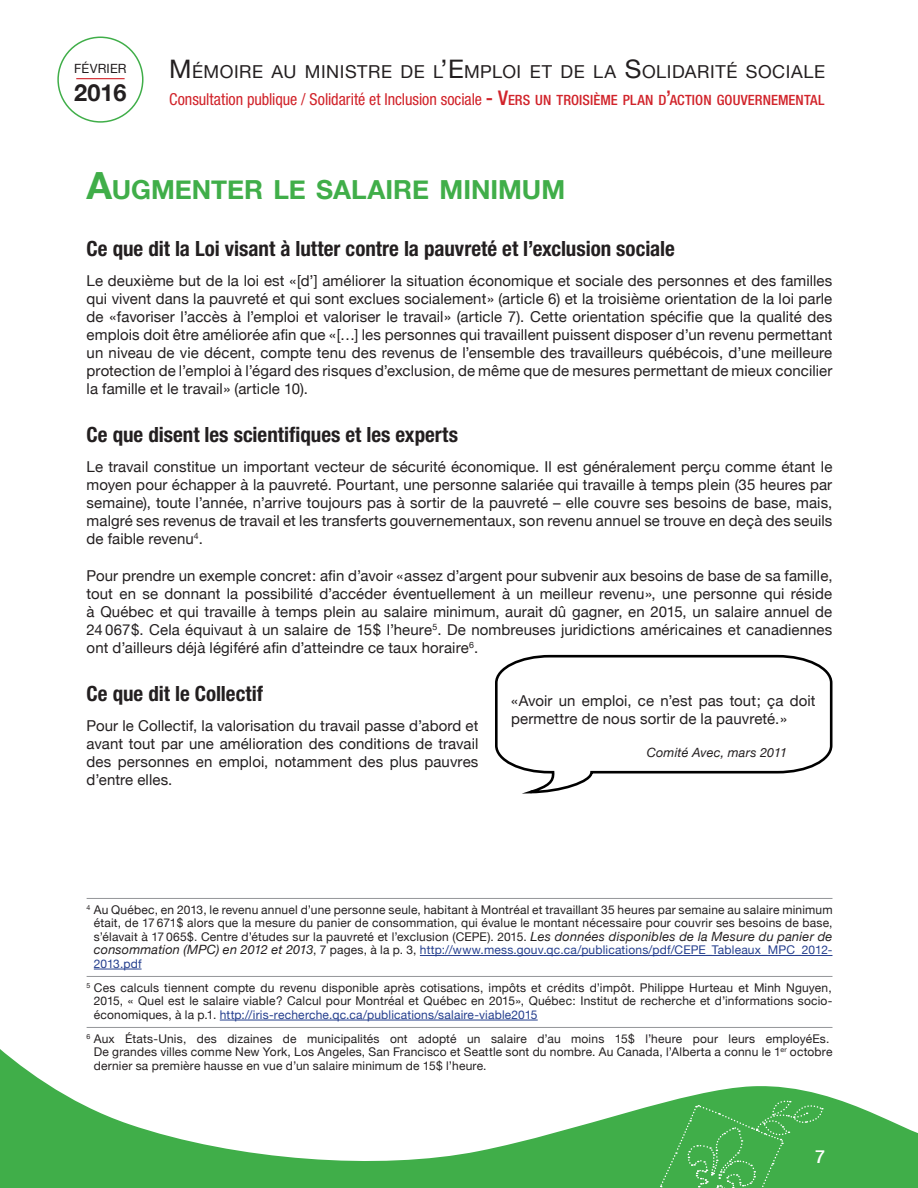
<style>
.page{position:relative;width:918px;height:1188px;background:#fff}
.page>*{position:absolute;margin:0;border:0;box-sizing:border-box;transform-origin:0 0}
.t1{font:700 26.25px "Helvetica Neue";color:#40ae49}
.t2{font:700 23.55px "Helvetica Neue";color:#231f20}
.t3{font:700 condensed 21px "Helvetica Neue";color:#231f20}
.t4{font:500 18px "Helvetica Neue";color:#fff}
.t5{font:17.85px "Helvetica Neue";letter-spacing:.03em;color:#231f20}
.t6{font:condensed 16.5px "Helvetica Neue";letter-spacing:-.005em;color:#d1232a}
.t7{font:15px/18px "Helvetica Neue";letter-spacing:.005em;color:#231f20;text-align:justify}
.t8{font:italic 12.75px "Helvetica Neue";letter-spacing:.01em;color:#231f20}
.t9{font:12.75px "Helvetica Neue";letter-spacing:.01em;color:#231f20}
.t10{font:12px/13.5px "Helvetica Neue";letter-spacing:.015em;color:#231f20;text-align:justify}
.s1{font-size:25.5px}
.s2{font-weight:500;font-size:20.25px}
.s3{font-weight:500;font-size:14.1px}
.s4{font-size:37.5px}
.s5{font-style:italic;font-size:12.75px}
.s6{color:#253f8e}
</style>
<div class="page">
<svg style="left:0;top:976px;width:918px;height:212px"></svg>
<div style="left:57px;top:37px;width:87px;height:86px;border:2px solid #40ae49;border-radius:50%"></div>
<hr style="left:76px;top:78px;width:49px;height:1px;background:#d1232a">
<svg style="left:659px;top:1100px;width:164px;height:88px"></svg>
<hr style="left:87px;top:898px;width:745px;height:1px;background:#939598">
<hr style="left:420px;top:955px;width:412px;height:1px;background:#253f8e">
<hr style="left:94px;top:969px;width:48px;height:1px;background:#253f8e">
<hr style="left:87px;top:976px;width:745px;height:1px;background:#939598">
<hr style="left:220px;top:1020px;width:318px;height:1px;background:#253f8e">
<hr style="left:87px;top:1027px;width:745px;height:1px;background:#939598">
<svg style="left:495px;top:654px;width:338px;height:140px"></svg>
<p class="t9" style="left:74px;top:59px;width:54px">février</p>
<h2 class="t2" style="left:74px;top:74px;width:54px">2016</h2>
<p class="t5" style="left:169px;top:59px;width:657px"><span class="s1">M</span>ÉMOIRE AU MINISTRE DE L<span class="s1">’E</span>MPLOI ET DE LA <span class="s1">S</span>OLIDARITÉ SOCIALE</p>
<p class="t6" style="left:169px;top:90px;width:657px">Consultation publique / Solidarité et Inclusion sociale <span class="s2">- V</span><span class="s3">ERS UN TROISIÈME PLAN D</span><span class="s2">’</span><span class="s3">ACTION GOUVERNEMENTAL</span></p>
<h1 class="t1" style="left:87px;top:169px;width:480px"><span class="s4">A</span>UGMENTER LE SALAIRE MINIMUM</h1>
<h3 class="t3" style="left:87px;top:235px;width:590px">Ce que dit la Loi visant à lutter contre la pauvreté et l’exclusion sociale</h3>
<p class="t7" style="left:87px;top:272px;width:747px">Le deuxième but de la loi est « [d’] améliorer la situation économique et sociale des personnes et des familles qui vivent dans la pauvreté et qui sont exclues socialement » (article 6) et la troisième orientation de la loi parle de « favoriser l’accès à l’emploi et valoriser le travail » (article 7). Cette orientation spécifie que la qualité des emplois doit être améliorée afin que « […] les personnes qui travaillent puissent disposer d’un revenu permettant un niveau de vie décent, compte tenu des revenus de l’ensemble des travailleurs québécois, d’une meilleure protection de l’emploi à l’égard des risques d’exclusion, de même que de mesures permettant de mieux concilier la famille et le travail » (article 10).</p>
<h3 class="t3" style="left:87px;top:421px;width:373px">Ce que disent les scientifiques et les experts</h3>
<p class="t7" style="left:87px;top:458px;width:747px">Le travail constitue un important vecteur de sécurité économique. Il est généralement perçu comme étant le moyen pour échapper à la pauvreté. Pourtant, une personne salariée qui travaille à temps plein (35 heures par semaine), toute l’année, n’arrive toujours pas à sortir de la pauvreté – elle couvre ses besoins de base, mais, malgré ses revenus de travail et les transferts gouvernementaux, son revenu annuel se trouve en deçà des seuils de faible revenu<sup>4</sup>.</p>
<p class="t7" style="left:87px;top:568px;width:747px">Pour prendre un exemple concret : afin d’avoir « assez d’argent pour subvenir aux besoins de base de sa famille, tout en se donnant la possibilité d’accéder éventuellement à un meilleur revenu », une personne qui réside à Québec et qui travaille à temps plein au salaire minimum, aurait dû gagner, en 2015, un salaire annuel de 24 067 $. Cela équivaut à un salaire de 15 $ l’heure<sup>5</sup>. De nombreuses juridictions américaines et canadiennes ont d’ailleurs déjà légiféré afin d’atteindre ce taux horaire<sup>6</sup>.</p>
<h3 class="t3" style="left:87px;top:681px;width:178px">Ce que dit le Collectif</h3>
<p class="t7" style="left:87px;top:718px;width:393px">Pour le Collectif, la valorisation du travail passe d’abord et avant tout par une amélioration des conditions de travail des personnes en emploi, notamment des plus pauvres d’entre elles.</p>
<p class="t7" style="left:511px;top:692px;width:306px">« Avoir un emploi, ce n’est pas tout ; ça doit permettre de nous sortir de la pauvreté. »</p>
<p class="t8" style="left:647px;top:743px;width:142px">Comité Avec, mars 2011</p>
<p class="t10" style="left:94px;top:903px;width:740px;text-indent:-7px"><sup>4</sup> Au Québec, en 2013, le revenu annuel d’une personne seule, habitant à Montréal et travaillant 35 heures par semaine au salaire minimum était, de 17 671 $ alors que la mesure du panier de consommation, qui évalue le montant nécessaire pour couvrir ses besoins de base, s’élavait à 17 065 $. Centre d’études sur la pauvreté et l’exclusion (CEPE). 2015. <span class="s5">Les données disponibles de la Mesure du panier de consommation (MPC) en 2012 et 2013</span>, 7 pages, à la p. 3, <span class="s6">http://www.mess.gouv.qc.ca/publications/pdf/CEPE_Tableaux_MPC_2012- 2013.pdf</span></p>
<p class="t10" style="left:94px;top:981px;width:740px;text-indent:-7px"><sup>5</sup> Ces calculs tiennent compte du revenu disponible après cotisations, impôts et crédits d’impôt. Philippe Hurteau et Minh Nguyen, 2015, « Quel est le salaire viable ? Calcul pour Montréal et Québec en 2015 », Québec : Institut de recherche et d’informations socio&shy;économiques, à la p.1. <span class="s6">http://iris-recherche.qc.ca/publications/salaire-viable2015</span></p>
<p class="t10" style="left:94px;top:1032px;width:740px;text-align:left;text-indent:-7px"><sup>6</sup> Aux États-Unis, des dizaines de municipalités ont adopté un salaire d’au moins 15 $ l’heure pour leurs employéEs.<br>De grandes villes comme New York, Los Angeles, San Francisco et Seattle sont du nombre. Au Canada, l’Alberta a connu le 1<sup>er</sup> octobre dernier sa première hausse en vue d’un salaire minimum de 15 $ l’heure.</p>
<p class="t4" style="left:815px;top:1142px;width:12px">7</p>
</div>
